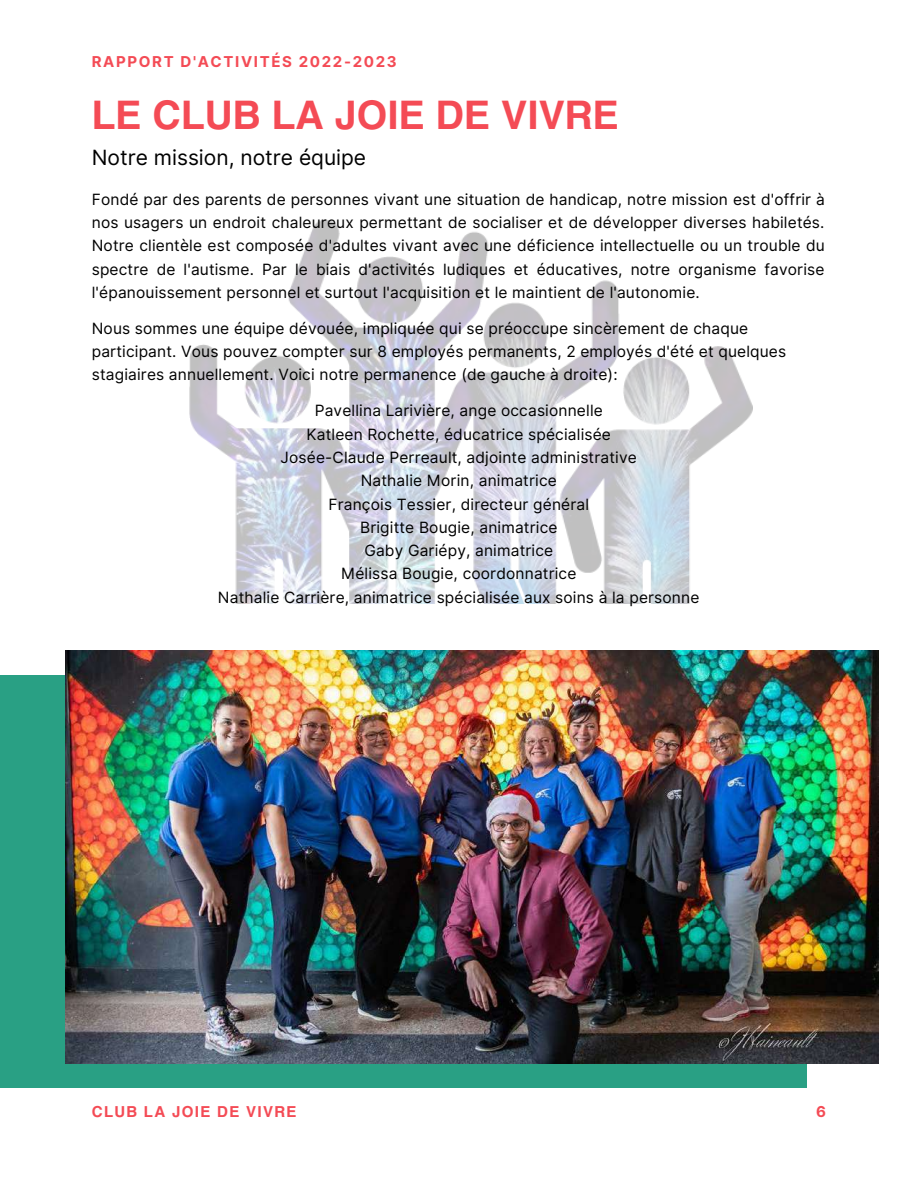
<style>
.page{position:relative;width:918px;height:1188px;background:#fff}
.page>*{position:absolute;margin:0;border:0;box-sizing:border-box;transform-origin:0 0}
.t1{font:700 39px "Helios";color:#f44b55}
.t2{font:21px "Inter";color:#000}
.t3{font:15.45px/23.2px "Inter";letter-spacing:.01em;color:#000;text-align:justify}
.t4{font:700 15px "Inter";letter-spacing:.11em;color:#f44b55}
.t5{font:700 15px "Helios";letter-spacing:.085em;color:#f44b55}
</style>
<div class="page">
<div style="left:0;top:675px;width:806px;height:413px;background:#29a084"></div>
<img style="left:65px;top:651px;width:813px;height:413px">
<img style="left:190px;top:219px;width:562px;height:385px">
<p class="t4" style="left:92px;top:52px;width:306px">RAPPORT D'ACTIVITÉS 2022-2023</p>
<h1 class="t1" style="left:92px;top:90px;width:528px">LE CLUB LA JOIE DE VIVRE</h1>
<h2 class="t2" style="left:92px;top:144px;width:276px">Notre mission, notre équipe</h2>
<p class="t3" style="left:92px;top:187px;width:735px">Fondé par des parents de personnes vivant une situation de handicap, notre mission est d'offrir à nos usagers un endroit chaleureux permettant de socialiser et de développer diverses habiletés.<br>Notre clientèle est composée d'adultes vivant avec une déficience intellectuelle ou un trouble du spectre de l'autisme. Par le biais d'activités ludiques et éducatives, notre organisme favorise l'épanouissement personnel et surtout l'acquisition et le maintient de l'autonomie.</p>
<p class="t3" style="left:92px;top:317px;width:696px;text-align:left">Nous sommes une équipe dévouée, impliquée qui se préoccupe sincèrement de chaque participant. Vous pouvez compter sur 8 employés permanents, 2 employés d'été et quelques stagiaires annuellement. Voici notre permanence (de gauche à droite):</p>
<p class="t3" style="left:218px;top:399px;width:483px;text-align:center">Pavellina Larivière, ange occasionnelle<br>Katleen Rochette, éducatrice spécialisée<br>Josée-Claude Perreault, adjointe administrative<br>Nathalie Morin, animatrice<br>François Tessier, directeur général<br>Brigitte Bougie, animatrice<br>Gaby Gariépy, animatrice<br>Mélissa Bougie, coordonnatrice<br>Nathalie Carrière, animatrice spécialisée aux soins à la personne</p>
<p class="t5" style="left:92px;top:1102px;width:206px">CLUB LA JOIE DE VIVRE</p>
<p class="t4" style="left:816px;top:1102px;width:11px">6</p>
</div>
